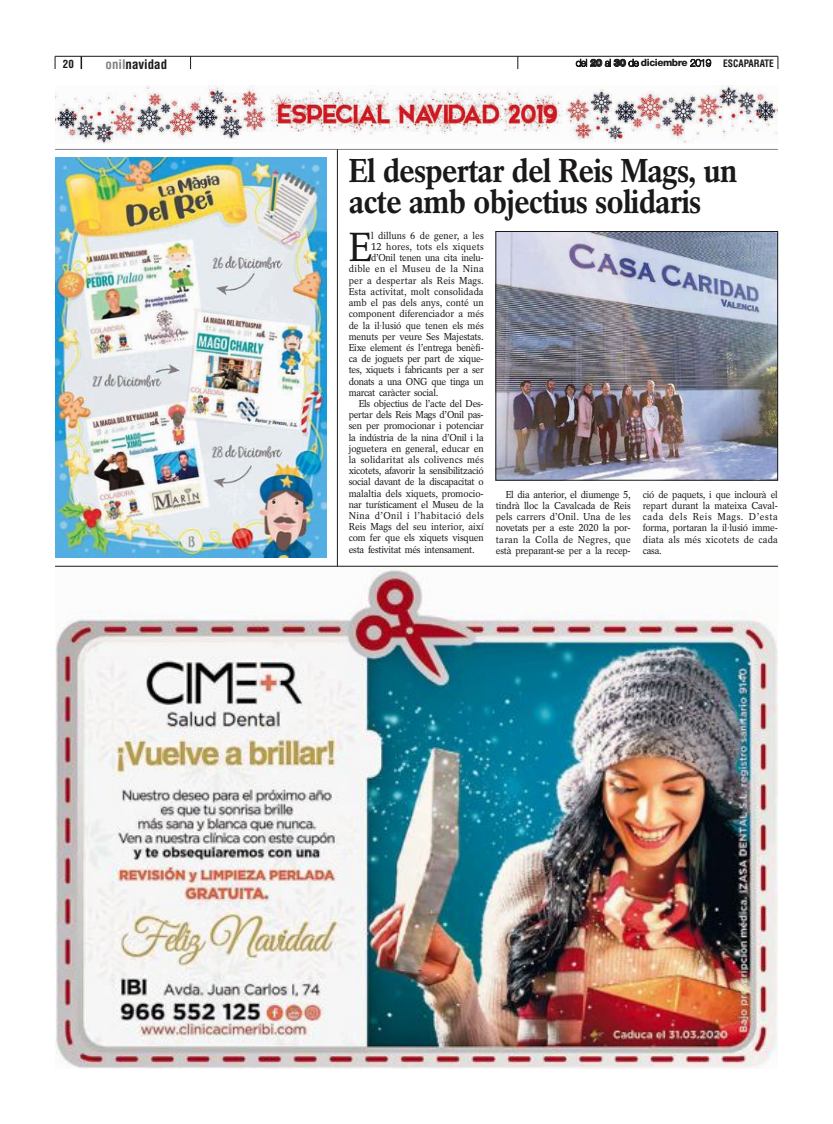
<style>
.page{position:relative;width:833px;height:1124px;background:#fff}
.page>*{position:absolute;margin:0;border:0;box-sizing:border-box;transform-origin:0 0}
.t1{font:40.5px "Rotation";color:#1a1818;scale:.95 1}
.t2{font:700 33px/31px "Rotation";letter-spacing:-.03em;color:#1a1818;scale:.95 1}
.t3{font:700 condensed 12.9px "Helvetica";color:#1a1818}
.t4{font:700 condensed 11px "Helvetica";color:#1a1818}
.t5{font:10px/11.2px "Rotation";letter-spacing:-.015em;color:#1a1818;text-align:justify;scale:.95 1}
.t6{font:10px "Rotation";letter-spacing:.005em;color:#1a1818;scale:.95 1}
.t7{font:10px "Rotation";letter-spacing:.02em;color:#1a1818;scale:.95 1}
.t8{font:800 10px "Helvetica Neue";letter-spacing:-.045em;color:#1a1818}
.t9{font:10px "Rotation";letter-spacing:.045em;color:#1a1818;scale:.95 1}
.t10{font:10px "Rotation";letter-spacing:.015em;color:#1a1818;scale:.95 1}
.t11{font:10px "Rotation";letter-spacing:.035em;color:#1a1818;scale:.95 1}
.s1{color:#818386}
.s2{font-weight:100}
.s3{font-family:"Helvetica";font-weight:700;font-stretch:condensed}
</style>
<div class="page">
<svg style="left:576px;top:59px;width:63px;height:8px"></svg>
<svg style="left:690px;top:59px;width:21px;height:8px"></svg>
<hr style="left:55px;top:56px;width:723px;height:1px;background:#1a1818">
<svg style="left:190px;top:56px;width:1px;height:13px"></svg>
<svg style="left:518px;top:56px;width:1px;height:13px"></svg>
<svg style="left:778px;top:56px;width:1px;height:13px"></svg>
<svg style="left:81px;top:56px;width:1px;height:13px"></svg>
<svg style="left:55px;top:56px;width:1px;height:13px"></svg>
<img style="left:55px;top:85px;width:723px;height:58px">
<hr style="left:55px;top:149px;width:723px;height:1px;background:#818386">
<img style="left:55px;top:567px;width:723px;height:501px">
<img style="left:55px;top:158px;width:272px;height:399px">
<hr style="left:55px;top:566px;width:723px;height:1px;background:#1a1818">
<hr style="left:337px;top:149px;width:1px;height:417px;background:#1a1818">
<img style="left:498px;top:233px;width:278px;height:245px">
<div style="left:496px;top:231px;width:282px;height:249px;border:1px solid #1a1818"></div>
<p class="t4" style="left:63px;top:57px;width:12px">20</p>
<p class="t3" style="left:106px;top:56px;width:63px"><span class="s1">onil</span>navidad</p>
<p class="t8" style="left:576px;top:57px;width:200px"><span class="s2">del</span> 20 <span class="s2">al</span> 30 <span class="s2">de</span> diciembre <span class="s2">2019</span> <span class="s3">ESCAPARATE</span></p>
<h2 class="t2" style="left:349px;top:155px;width:411px">El despertar del Reis Mags, un acte amb objectius solidaris</h2>
<h1 class="t1" style="left:349px;top:224px;width:26px">E</h1>
<p class="t6" style="left:371px;top:229px;width:120px">l dilluns 6 de gener, a les</p>
<p class="t7" style="left:371px;top:241px;width:120px">12 hores, tots els xiquets</p>
<p class="t5" style="left:371px;top:252px;width:120px">d’Onil tenen una cita inelu-</p>
<p class="t11" style="left:349px;top:263px;width:144px">dible en el Museu de la Nina</p>
<p class="t10" style="left:349px;top:274px;width:144px">per a despertar als Reis Mags.</p>
<p class="t6" style="left:349px;top:285px;width:144px">Esta activitat, molt consolidada</p>
<p class="t5" style="left:349px;top:297px;width:144px">amb el pas dels anys, conté un</p>
<p class="t5" style="left:349px;top:308px;width:144px">component diferenciador a més</p>
<p class="t5" style="left:349px;top:319px;width:144px">de la il·lusió que tenen els més</p>
<p class="t5" style="left:349px;top:331px;width:144px">menuts per veure Ses Majestats.</p>
<p class="t5" style="left:349px;top:342px;width:144px">Eixe element és l’entrega benèfi-</p>
<p class="t5" style="left:349px;top:353px;width:144px">ca de joguets per part de xique-</p>
<p class="t5" style="left:349px;top:364px;width:144px">tes, xiquets i fabricants per a ser</p>
<p class="t5" style="left:349px;top:375px;width:144px">donats a una ONG que tinga un</p>
<p class="t5" style="left:349px;top:387px;width:96px">marcat caràcter social.</p>
<p class="t5" style="left:359px;top:398px;width:133px">Els objectius de l’acte del Des-</p>
<p class="t5" style="left:349px;top:409px;width:144px">pertar dels Reis Mags d’Onil pas-</p>
<p class="t5" style="left:349px;top:420px;width:144px">sen per promocionar i potenciar</p>
<p class="t5" style="left:349px;top:431px;width:144px">la indústria de la nina d’Onil i la</p>
<p class="t5" style="left:349px;top:443px;width:144px">joguetera en general, educar en</p>
<p class="t7" style="left:349px;top:453px;width:144px">la solidaritat als colivencs més</p>
<p class="t5" style="left:349px;top:465px;width:144px">xicotets, afavorir la sensibilització</p>
<p class="t5" style="left:349px;top:476px;width:144px">social davant de la discapacitat o</p>
<p class="t5" style="left:349px;top:487px;width:144px">malaltia dels xiquets, promocio-</p>
<p class="t5" style="left:349px;top:499px;width:144px">nar turísticament el Museu de la</p>
<p class="t9" style="left:349px;top:509px;width:144px">Nina d’Onil i l’habitació dels</p>
<p class="t5" style="left:349px;top:521px;width:144px">Reis Mags del seu interior, així</p>
<p class="t5" style="left:349px;top:532px;width:144px">com fer que els xiquets visquen</p>
<p class="t5" style="left:349px;top:543px;width:134px">esta festivitat més intensament.</p>
<p class="t5" style="left:496px;top:489px;width:144px;text-indent:10px">El dia anterior, el diumenge 5, tindrà lloc la Cavalcada de Reis pels carrers d’Onil. Una de les novetats per a este 2020 la por&shy;taran la Colla de Negres, que està preparant-se per a la recep-</p>
<p class="t5" style="left:643px;top:489px;width:144px">ció de paquets, i que inclourà el repart durant la mateixa Caval&shy;cada dels Reis Mags. D’esta forma, portaran la il·lusió imme&shy;diata als més xicotets de cada casa.</p>
</div>
